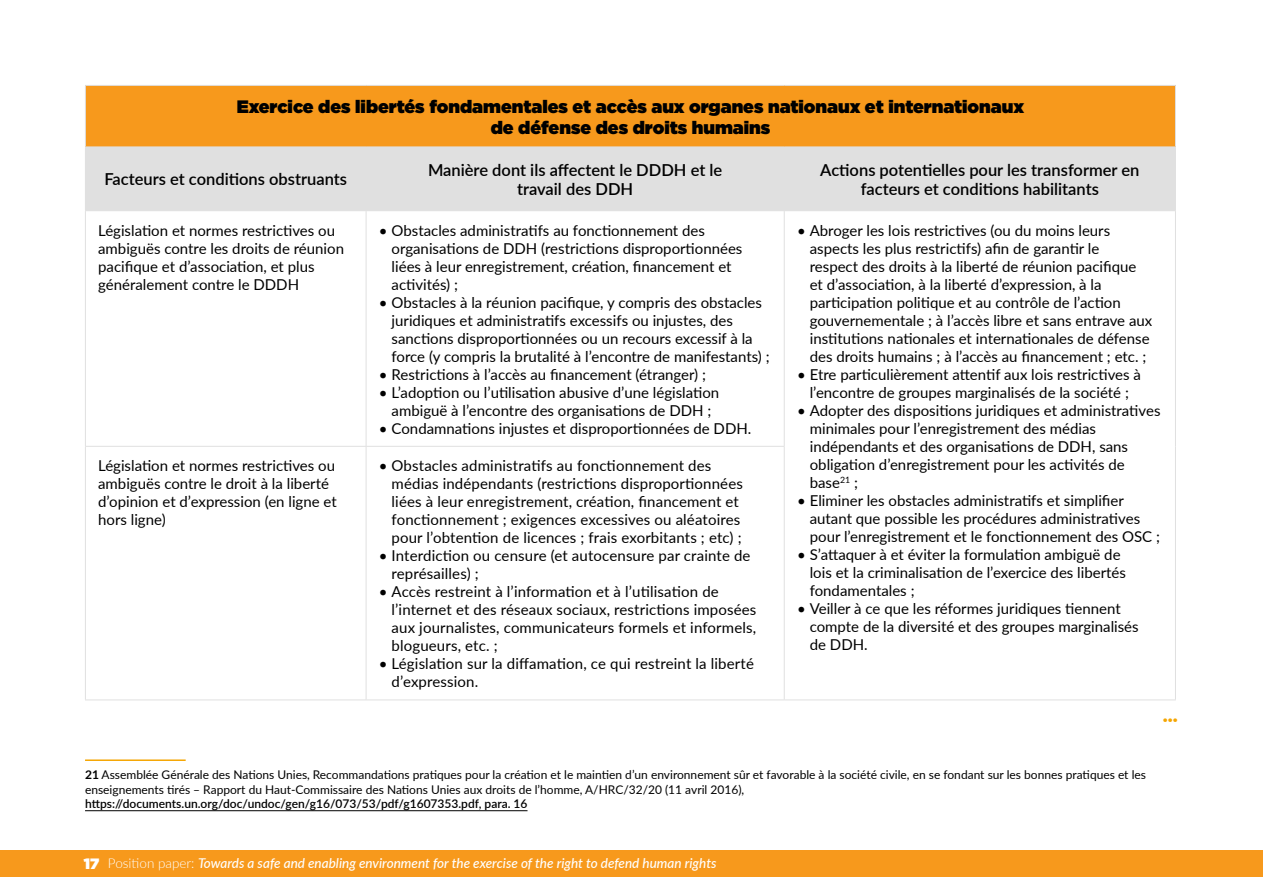
<style>
.page{position:relative;width:1263px;height:893px;background:#fff}
.page>*{position:absolute;margin:0;border:0;box-sizing:border-box;transform-origin:0 0}
.t1{font:900 21px "Lato";color:#f5a603}
.t2{font:900 18px "Gotham";color:#000}
.t3{font:600 16.5px "Lato";color:#000}
.t4{font:15px/18px "Lato";color:#000}
.t5{font:italic 500 13.5px "Lato";color:#fff}
.t6{font:12px/14.4px "Lato";color:#000}
.t7{font:600 12px "Lato";color:#000}
.s1{font-weight:700}
.s2{font-family:"Gotham";font-weight:900;font-style:normal;font-size:15px}
.s3{font-weight:300;font-style:normal}
</style>
<div class="page">
<div style="left:0;top:851px;width:1263px;height:26px;background:#f7991c"></div>
<div style="left:85px;top:85px;width:1090px;height:62px;background:#f7991c"></div>
<div style="left:86px;top:148px;width:1089px;height:62px;background:#e0e0e0"></div>
<hr style="left:85px;top:85px;width:281px;height:1px;background:#e0e0e0">
<hr style="left:85px;top:86px;width:1px;height:61px;background:#e0e0e0">
<hr style="left:366px;top:85px;width:418px;height:1px;background:#e0e0e0">
<hr style="left:784px;top:85px;width:392px;height:1px;background:#e0e0e0">
<hr style="left:1175px;top:86px;width:1px;height:61px;background:#e0e0e0">
<hr style="left:85px;top:147px;width:281px;height:1px;background:#e0e0e0">
<hr style="left:85px;top:147px;width:1px;height:63px;background:#e0e0e0">
<hr style="left:366px;top:147px;width:418px;height:1px;background:#e0e0e0">
<hr style="left:366px;top:147px;width:1px;height:63px;background:#e0e0e0">
<hr style="left:784px;top:147px;width:392px;height:1px;background:#e0e0e0">
<hr style="left:784px;top:147px;width:1px;height:63px;background:#e0e0e0">
<hr style="left:1175px;top:147px;width:1px;height:63px;background:#e0e0e0">
<hr style="left:85px;top:700px;width:281px;height:1px;background:#e0e0e0">
<hr style="left:366px;top:700px;width:418px;height:1px;background:#e0e0e0">
<hr style="left:784px;top:700px;width:392px;height:1px;background:#e0e0e0">
<hr style="left:85px;top:210px;width:281px;height:1px;background:#e0e0e0">
<hr style="left:85px;top:211px;width:1px;height:235px;background:#e0e0e0">
<hr style="left:366px;top:210px;width:418px;height:1px;background:#e0e0e0">
<hr style="left:366px;top:211px;width:1px;height:235px;background:#e0e0e0">
<hr style="left:784px;top:210px;width:392px;height:1px;background:#e0e0e0">
<hr style="left:784px;top:211px;width:1px;height:235px;background:#e0e0e0">
<hr style="left:1175px;top:211px;width:1px;height:235px;background:#e0e0e0">
<hr style="left:1175px;top:446px;width:1px;height:254px;background:#e0e0e0">
<hr style="left:85px;top:446px;width:281px;height:1px;background:#e0e0e0">
<hr style="left:85px;top:447px;width:1px;height:253px;background:#e0e0e0">
<hr style="left:366px;top:446px;width:419px;height:1px;background:#e0e0e0">
<hr style="left:366px;top:447px;width:1px;height:253px;background:#e0e0e0">
<hr style="left:784px;top:447px;width:1px;height:253px;background:#e0e0e0">
<hr style="left:85px;top:810px;width:442px;height:1px;background:#000">
<hr style="left:85px;top:759px;width:101px;height:2px;background:#f5a603">
<p class="t2" style="left:237px;top:93px;width:789px">Exercice des libertés fondamentales et accès aux organes nationaux et internationaux</p>
<p class="t2" style="left:491px;top:115px;width:281px">de défense des droits humains</p>
<p class="t3" style="left:104px;top:167px;width:244px">Facteurs et conditions obstruants</p>
<p class="t3" style="left:428px;top:158px;width:296px">Manière dont ils affectent le DDDH et le</p>
<p class="t3" style="left:517px;top:177px;width:118px">travail des DDH</p>
<p class="t3" style="left:820px;top:158px;width:321px">Actions potentielles pour les transformer en</p>
<p class="t3" style="left:861px;top:177px;width:240px">facteurs et conditions habilitants</p>
<p class="t4" style="left:98px;top:220px;width:247px">Législation et normes restrictives ou ambiguës contre les droits de réunion pacifique et d’association, et plus généralement contre le DDDH</p>
<p class="t4" style="left:392px;top:220px;width:352px;text-indent:-13px">• Obstacles administratifs au fonctionnement des organisations de DDH (restrictions disproportionnées liées à leur enregistrement, création, financement et activités) ;</p>
<p class="t4" style="left:392px;top:292px;width:379px;text-indent:-13px">• Obstacles à la réunion pacifique, y compris des obstacles juridiques et administratifs excessifs ou injustes, des sanctions disproportionnées ou un recours excessif à la force (y compris la brutalité à l’encontre de manifestants) ;</p>
<p class="t4" style="left:379px;top:364px;width:329px">• Restrictions à l’accès au financement (étranger) ;</p>
<p class="t4" style="left:379px;top:382px;width:342px;text-align:center">• L’adoption ou l’utilisation abusive d’une législation ambiguë à l’encontre des organisations de DDH ;</p>
<p class="t4" style="left:379px;top:418px;width:374px">• Condamnations injustes et disproportionnées de DDH.</p>
<p class="t4" style="left:98px;top:456px;width:240px">Législation et normes restrictives ou ambiguës contre le droit à la liberté d’opinion et d’expression (en ligne et hors ligne)</p>
<p class="t4" style="left:392px;top:456px;width:353px;text-indent:-13px">• Obstacles administratifs au fonctionnement des médias indépendants (restrictions disproportionnées liées à leur enregistrement, création, financement et fonctionnement ; exigences excessives ou aléatoires pour l’obtention de licences ; frais exorbitants ; etc) ;</p>
<p class="t4" style="left:392px;top:546px;width:360px;text-indent:-13px">• Interdiction ou censure (et autocensure par crainte de représailles) ;</p>
<p class="t4" style="left:392px;top:582px;width:366px;text-indent:-13px">• Accès restreint à l’information et à l’utilisation de l’internet et des réseaux sociaux, restrictions imposées aux journalistes, communicateurs formels et informels, blogueurs, etc. ;</p>
<p class="t4" style="left:392px;top:654px;width:364px;text-indent:-13px">• Législation sur la diffamation, ce qui restreint la liberté d’expression.</p>
<p class="t4" style="left:810px;top:220px;width:344px;text-indent:-13px">• Abroger les lois restrictives (ou du moins leurs aspects les plus restrictifs) afin de garantir le<br>respect des droits à la liberté de réunion pacifique et d’association, à la liberté d’expression, à la participation politique et au contrôle de l’action gouvernementale ; à l’accès libre et sans entrave aux institutions nationales et internationales de défense des droits humains ; à l’accès au financement ; etc. ;</p>
<p class="t4" style="left:797px;top:364px;width:345px;text-align:center">• Etre particulièrement attentif aux lois restrictives à l’encontre de groupes marginalisés de la société ;</p>
<p class="t4" style="left:810px;top:400px;width:352px;text-indent:-13px">• Adopter des dispositions juridiques et administratives minimales pour l’enregistrement des médias indépendants et des organisations de DDH, sans obligation d’enregistrement pour les activités de base<sup>21</sup> ;</p>
<p class="t4" style="left:810px;top:490px;width:352px;text-indent:-13px">• Eliminer les obstacles administratifs et simplifier autant que possible les procédures administratives pour l’enregistrement et le fonctionnement des OSC ;</p>
<p class="t4" style="left:810px;top:544px;width:318px;text-indent:-13px">• S’attaquer à et éviter la formulation ambiguë de lois et la criminalisation de l’exercice des libertés fondamentales ;</p>
<p class="t4" style="left:810px;top:598px;width:330px;text-indent:-13px">• Veiller à ce que les réformes juridiques tiennent compte de la diversité et des groupes marginalisés de DDH.</p>
<p class="t1" style="left:1163px;top:698px;width:17px">...</p>
<p class="t6" style="left:85px;top:767px;width:1062px"><span class="s1">21</span> Assemblée Générale des Nations Unies, Recommandations pratiques pour la création et le maintien d’un environnement sûr et favorable à la société civile, en se fondant sur les bonnes pratiques et les enseignements tirés – Rapport du Haut-Commissaire des Nations Unies aux droits de l’homme, A/HRC/32/20 (11 avril 2016),</p>
<p class="t7" style="left:85px;top:795px;width:444px">https://documents.un.org/doc/undoc/gen/g16/073/53/pdf/g1607353.pdf, para. 16</p>
<p class="t5" style="left:84px;top:853px;width:634px"><span class="s2">17</span> <span class="s3">Position paper:</span> Towards a safe and enabling environment for the exercise of the right to defend human rights</p>
</div>
